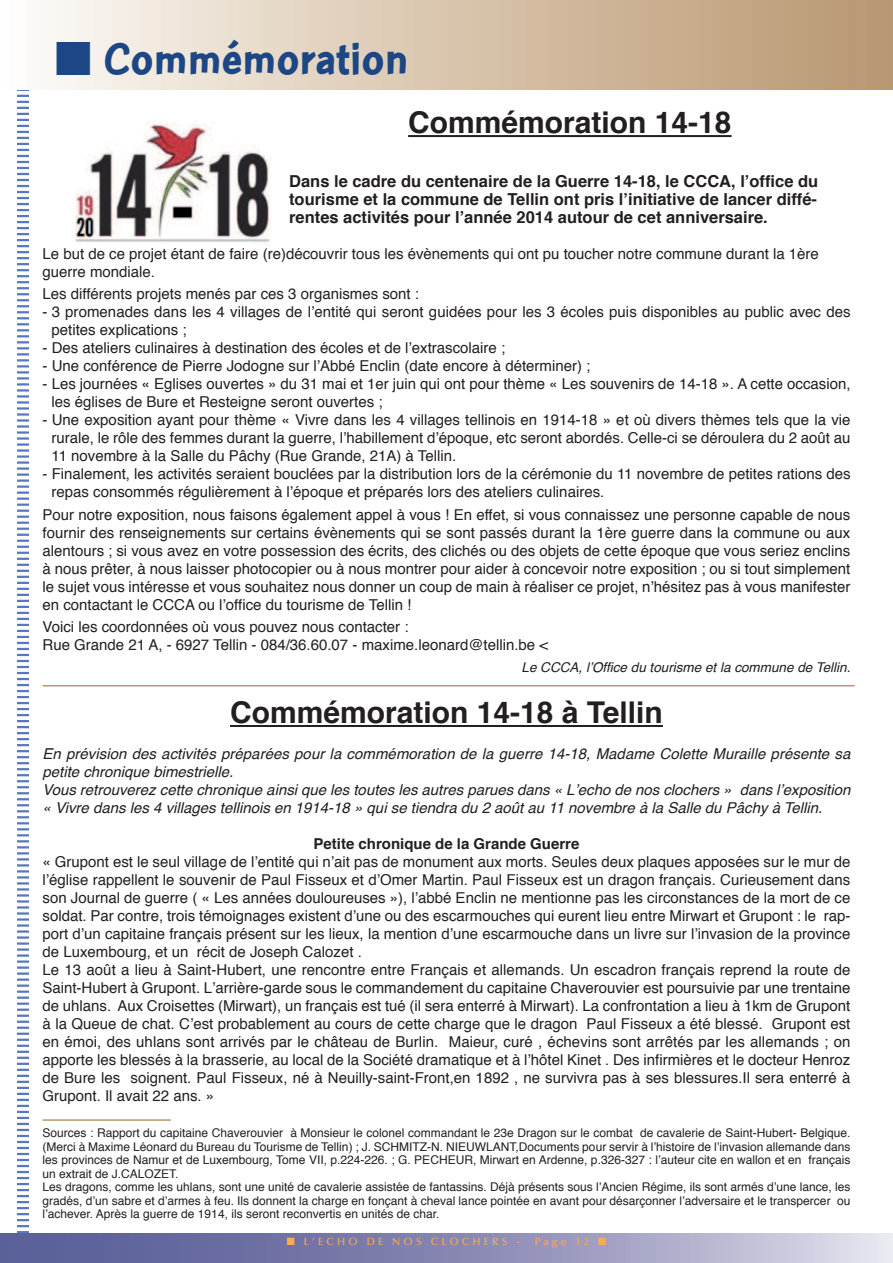
<style>
.page{position:relative;width:893px;height:1263px;background:#fff}
.page>*{position:absolute;margin:0;border:0;box-sizing:border-box;transform-origin:0 0}
.t1{font:700 48px "Con Brush";color:#1c4784}
.t2{font:700 30px "Helvetica";color:#231f20}
.t3{font:700 16.5px/18px "Helvetica";color:#231f20;text-align:justify}
.t4{font:15px/18px "Helvetica";color:#231f20}
.t5{font:italic 15px/18px "Helvetica";color:#231f20}
.t6{font:700 15px "Helvetica";color:#231f20}
.t7{font:italic 13.5px "Helvetica";color:#231f20}
.t8{font:12px/13.5px "Helvetica";color:#231f20}
.t9{font:500 10.5px "Optima";letter-spacing:.3em;color:#faac55}
</style>
<div class="page">
<svg style="left:17px;top:90px;width:12px;height:1143px"></svg>
<svg style="left:0;top:1233px;width:893px;height:30px;background:#8f90b8"></svg>
<div style="left:0;top:0;width:893px;height:89px;background:linear-gradient(to right,#fdfbf7,#b8946c)"></div>
<hr style="left:408px;top:135px;width:323px;height:2px;background:#231f20">
<hr style="left:230px;top:725px;width:433px;height:2px;background:#231f20">
<img style="left:75px;top:122px;width:196px;height:121px">
<hr style="left:43px;top:685px;width:812px;height:1px;background:#b79671">
<hr style="left:43px;top:1119px;width:128px;height:2px;background:#b79671">
<h1 class="t1" style="left:55px;top:30px;width:355px">■ Commémoration</h1>
<h2 class="t2" style="left:408px;top:110px;width:325px">Commémoration 14-18</h2>
<p class="t3" style="left:289px;top:174px;width:531px">Dans le cadre du centenaire de la Guerre 14-18, le CCCA, l’office du tourisme et la commune de Tellin ont pris l’initiative de lancer diffé&shy;rentes activités pour l’année 2014 autour de cet anniversaire.</p>
<p class="t4" style="left:43px;top:246px;width:778px">Le but de ce projet étant de faire (re)découvrir tous les évènements qui ont pu toucher notre commune durant la 1ère guerre mondiale.</p>
<p class="t4" style="left:43px;top:286px;width:378px">Les différents projets menés par ces 3 organismes sont :</p>
<p class="t4" style="left:52px;top:304px;width:801px;text-indent:-9px">- 3 promenades dans les 4 villages de l’entité qui seront guidées pour les 3 écoles puis disponibles au public avec des petites explications ;</p>
<p class="t4" style="left:43px;top:340px;width:464px">- Des ateliers culinaires à destination des écoles et de l’extrascolaire ;</p>
<p class="t4" style="left:43px;top:358px;width:549px">- Une conférence de Pierre Jodogne sur l’Abbé Enclin (date encore à déterminer) ;</p>
<p class="t4" style="left:52px;top:376px;width:801px;text-indent:-9px">- Les journées « Eglises ouvertes » du 31 mai et 1er juin qui ont pour thème « Les souvenirs de 14-18 ». A cette occasion, les églises de Bure et Resteigne seront ouvertes ;</p>
<p class="t4" style="left:52px;top:412px;width:801px;text-align:justify;text-indent:-9px">- Une exposition ayant pour thème « Vivre dans les 4 villages tellinois en 1914-18 » et où divers thèmes tels que la vie rurale, le rôle des femmes durant la guerre, l’habillement d’époque, etc seront abordés. Celle-ci se déroulera du 2 août au 11 novembre à la Salle du Pâchy (Rue Grande, 21A) à Tellin.</p>
<p class="t4" style="left:52px;top:466px;width:801px;text-indent:-9px">- Finalement, les activités seraient bouclées par la distribution lors de la cérémonie du 11 novembre de petites rations des repas consommés régulièrement à l’époque et préparés lors des ateliers culinaires.</p>
<p class="t4" style="left:43px;top:506px;width:809px;text-align:justify">Pour notre exposition, nous faisons également appel à vous ! En effet, si vous connaissez une personne capable de nous fournir des renseignements sur certains évènements qui se sont passés durant la 1ère guerre dans la commune ou aux alentours ; si vous avez en votre possession des écrits, des clichés ou des objets de cette époque que vous seriez enclins à nous prêter, à nous laisser photocopier ou à nous montrer pour aider à concevoir notre exposition ; ou si tout simplement le sujet vous intéresse et vous souhaitez nous donner un coup de main à réaliser ce projet, n’hésitez pas à vous manifester en contactant le CCCA ou l’office du tourisme de Tellin !</p>
<p class="t4" style="left:43px;top:619px;width:507px">Voici les coordonnées où vous pouvez nous contacter :<br>Rue Grande 21 A, - 6927 Tellin - 084/36.60.07 - maxime.leonard@tellin.be &lt;</p>
<p class="t7" style="left:521px;top:662px;width:330px">Le CCCA, l’Office du tourisme et la commune de Tellin.</p>
<h2 class="t2" style="left:230px;top:700px;width:434px">Commémoration 14-18 à Tellin</h2>
<p class="t5" style="left:43px;top:746px;width:809px">En prévision des activités préparées pour la commémoration de la guerre 14-18, Madame Colette Muraille présente sa petite chronique bimestrielle.<br>Vous retrouverez cette chronique ainsi que les toutes les autres parues dans « L’echo de nos clochers » dans l’exposition « Vivre dans les 4 villages tellinois en 1914-18 » qui se tiendra du 2 août au 11 novembre à la Salle du Pâchy à Tellin.</p>
<p class="t6" style="left:314px;top:837px;width:267px">Petite chronique de la Grande Guerre</p>
<p class="t4" style="left:42px;top:854px;width:809px">« Grupont est le seul village de l’entité qui n’ait pas de monument aux morts. Seules deux plaques apposées sur le mur de l’église rappellent le souvenir de Paul Fisseux et d’Omer Martin. Paul Fisseux est un dragon français. Curieusement dans son Journal de guerre ( « Les années douloureuses »), l’abbé Enclin ne mentionne pas les circonstances de la mort de ce soldat. Par contre, trois témoignages existent d’une ou des escarmouches qui eurent lieu entre Mirwart et Grupont : le rap&shy;port d’un capitaine français présent sur les lieux, la mention d’une escarmouche dans un livre sur l’invasion de la province de Luxembourg, et un récit de Joseph Calozet .<br>Le 13 août a lieu à Saint-Hubert, une rencontre entre Français et allemands. Un escadron français reprend la route de Saint-Hubert à Grupont. L’arrière-garde sous le commandement du capitaine Chaverouvier est poursuivie par une trentaine de uhlans. Aux Croisettes (Mirwart), un français est tué (il sera enterré à Mirwart). La confrontation a lieu à 1km de Grupont à la Queue de chat. C’est probablement au cours de cette charge que le dragon Paul Fisseux a été blessé. Grupont est en émoi, des uhlans sont arrivés par le château de Burlin. Maieur, curé , échevins sont arrêtés par les allemands ; on apporte les blessés à la brasserie, au local de la Société dramatique et à l’hôtel Kinet . Des infirmières et le docteur Henroz de Bure les soignent. Paul Fisseux, né à Neuilly-saint-Front,en 1892 , ne survivra pas à ses blessures.Il sera enterré à Grupont. Il avait 22 ans. »</p>
<p class="t8" style="left:43px;top:1127px;width:809px">Sources : Rapport du capitaine Chaverouvier à Monsieur le colonel commandant le 23e Dragon sur le combat de cavalerie de Saint-Hubert- Belgique. (Merci à Maxime Léonard du Bureau du Tourisme de Tellin) ; J. SCHMITZ-N. NIEUWLANT,Documents pour servir à l’histoire de l’invasion allemande dans les provinces de Namur et de Luxembourg, Tome VII, p.224-226. ; G. PECHEUR, Mirwart en Ardenne, p.326-327 : l’auteur cite en wallon et en français un extrait de J.CALOZET.<br>Les dragons, comme les uhlans, sont une unité de cavalerie assistée de fantassins. Déjà présents sous l’Ancien Régime, ils sont armés d’une lance, les gradés, d’un sabre et d’armes à feu. Ils donnent la charge en fonçant à cheval lance pointée en avant pour désarçonner l’adversaire et le transpercer ou l’achever. Après la guerre de 1914, ils seront reconvertis en unités de char.</p>
<p class="t9" style="left:287px;top:1238px;width:235px">■ L’ECHO DE NOS CLOCHERS -</p>
<p class="t9" style="left:535px;top:1238px;width:73px">Page 12 ■</p>
</div>
